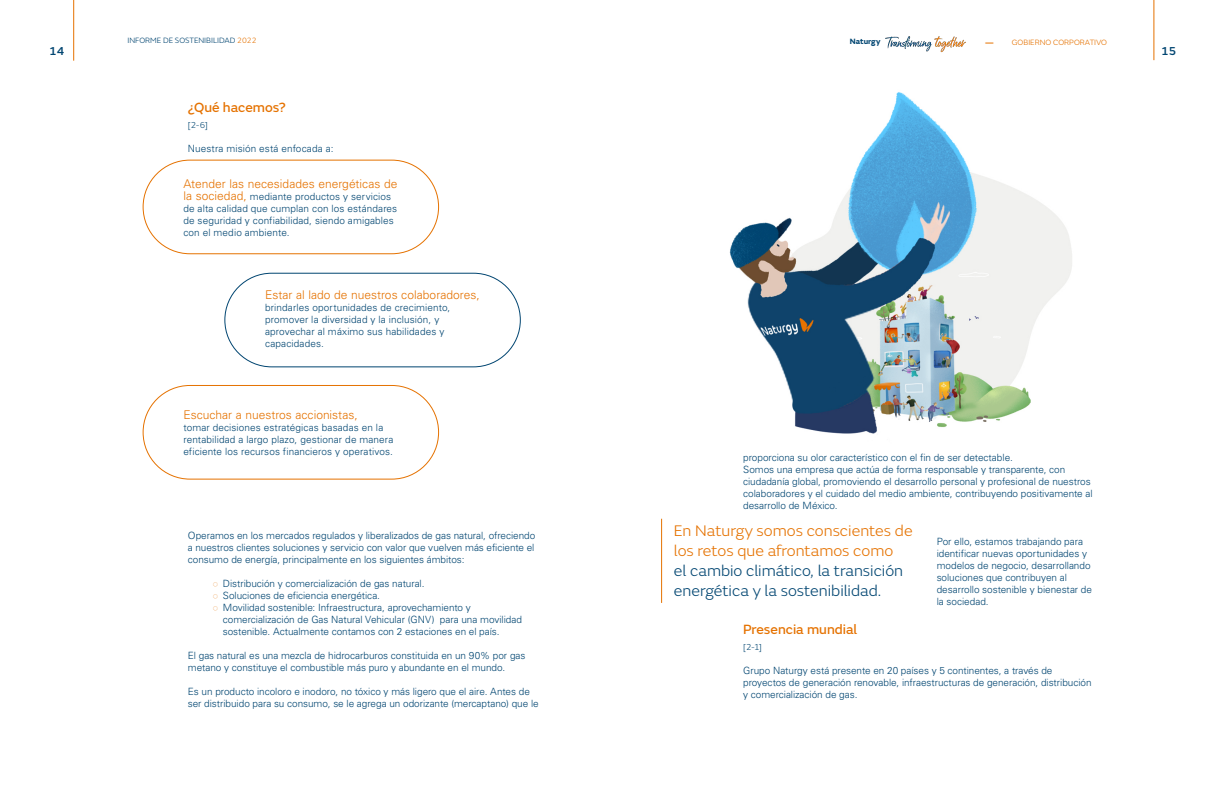
<style>
.page{position:relative;width:1224px;height:792px;background:#fff}
.page>*{position:absolute;margin:0;border:0;box-sizing:border-box;transform-origin:0 0}
.t1{font:300 16px/20px "FS Emeric";color:#004571}
.t2{font:300 16px/20px "FS Emeric";color:#e57200}
.t3{font:14px "FS Emeric Core";color:#e57200}
.t4{font:300 12px "Univers";color:#e57200}
.t5{font:500 12px "FS Emeric";color:#004571}
.t6{font:300 10px/12px "Univers";letter-spacing:-.005em;color:#004571}
.t7{font:300 9px "FS Emeric";color:#004571}
.t8{font:300 8px "FS Emeric";color:#004571}
.t9{font:300 8px "FS Emeric";color:#e57200}
.t10{font:700 8px "FS Emeric";color:#004571}
.s1{color:#e57200}
.s2{font-weight:700}
.s3{font-size:12px;color:#e57200}
.s4{font-family:"Arial";font-weight:400;font-size:9px;color:#e57200}
</style>
<div class="page">
<hr style="left:73px;top:0;width:1px;height:61px;background:#e57200">
<hr style="left:1153px;top:0;width:1px;height:60px;background:#e57200">
<img style="left:729px;top:92px;width:343px;height:342px">
<div style="left:143px;top:160px;width:296px;height:94px;border:1px solid #e57200;border-radius:47px"></div>
<div style="left:225px;top:273px;width:296px;height:94px;border:1px solid #004571;border-radius:47px"></div>
<div style="left:143px;top:385px;width:296px;height:94px;border:1px solid #e57200;border-radius:47px"></div>
<hr style="left:661px;top:519px;width:1px;height:84px;background:#e57200">
<img style="left:885px;top:36px;width:81px;height:17px">
<p class="t8" style="left:128px;top:35px;width:131px">INFORME DE SOSTENIBILIDAD <span class="s1">2022</span></p>
<p class="t10" style="left:850px;top:35px;width:32px">Naturgy</p>
<p class="t9" style="left:985px;top:37px;width:124px"><span class="s2">—</span> GOBIERNO CORPORATIVO</p>
<p class="t5" style="left:49px;top:42px;width:17px">14</p>
<p class="t5" style="left:1161px;top:42px;width:17px">15</p>
<h2 class="t3" style="left:188px;top:97px;width:100px">¿Qué hacemos?</h2>
<p class="t7" style="left:188px;top:119px;width:22px">[2-6]</p>
<p class="t6" style="left:188px;top:143px;width:147px">Nuestra misión está enfocada a:</p>
<p class="t4" style="left:183px;top:176px;width:216px">Atender las necesidades energéticas de</p>
<p class="t6" style="left:183px;top:190px;width:215px"><span class="s3">la sociedad,</span> mediante productos y servicios de alta calidad que cumplan con los estándares de seguridad y confiabilidad, siendo amigables con el medio ambiente.</p>
<p class="t4" style="left:265px;top:288px;width:216px">Estar al lado de nuestros colaboradores,</p>
<p class="t6" style="left:265px;top:302px;width:187px">brindarles oportunidades de crecimiento, promover la diversidad y la inclusión, y aprovechar al máximo sus habilidades y capacidades.</p>
<p class="t4" style="left:183px;top:407px;width:176px">Escuchar a nuestros accionistas,</p>
<p class="t6" style="left:183px;top:421px;width:211px">tomar decisiones estratégicas basadas en la rentabilidad a largo plazo, gestionar de manera eficiente los recursos financieros y operativos.</p>
<p class="t6" style="left:188px;top:529px;width:349px;text-align:justify">Operamos en los mercados regulados y liberalizados de gas natural, ofreciendo a nuestros clientes soluciones y servicio con valor que vuelven más eficiente el consumo de energía, principalmente en los siguientes ámbitos:</p>
<p class="t6" style="left:213px;top:577px;width:213px"><span class="s4">◌</span> Distribución y comercialización de gas natural.</p>
<p class="t6" style="left:213px;top:589px;width:169px"><span class="s4">◌</span> Soluciones de eficiencia energética.</p>
<p class="t6" style="left:213px;top:601px;width:259px"><span class="s4">◌</span> Movilidad sostenible: Infraestructura, aprovechamiento y</p>
<p class="t6" style="left:223px;top:613px;width:301px">comercialización de Gas Natural Vehicular (GNV) para una movilidad</p>
<p class="t6" style="left:223px;top:625px;width:278px">sostenible. Actualmente contamos con 2 estaciones en el país.</p>
<p class="t6" style="left:188px;top:649px;width:339px">El gas natural es una mezcla de hidrocarburos constituida en un 90% por gas metano y constituye el combustible más puro y abundante en el mundo.</p>
<p class="t6" style="left:188px;top:685px;width:352px">Es un producto incoloro e inodoro, no tóxico y más ligero que el aire. Antes de ser distribuido para su consumo, se le agrega un odorizante (mercaptano) que le</p>
<p class="t6" style="left:743px;top:452px;width:351px">proporciona su olor característico con el fin de ser detectable.<br>Somos una empresa que actúa de forma responsable y transparente, con ciudadanía global, promoviendo el desarrollo personal y profesional de nuestros colaboradores y el cuidado del medio ambiente, contribuyendo positivamente al desarrollo de México.</p>
<p class="t6" style="left:937px;top:536px;width:157px">Por ello, estamos trabajando para identificar nuevas oportunidades y modelos de negocio, desarrollando soluciones que contribuyen al desarrollo sostenible y bienestar de la sociedad.</p>
<h2 class="t3" style="left:743px;top:619px;width:116px">Presencia mundial</h2>
<p class="t7" style="left:743px;top:641px;width:20px">[2-1]</p>
<p class="t6" style="left:743px;top:664px;width:350px">Grupo Naturgy está presente en 20 países y 5 continentes, a través de proyectos de generación renovable, infraestructuras de generación, distribución y comercialización de gas.</p>
<h1 class="t2" style="left:674px;top:520px;width:240px">En Naturgy somos conscientes de los retos que afrontamos como</h1>
<h1 class="t1" style="left:674px;top:560px;width:231px">el cambio climático, la transición energética y la sostenibilidad.</h1>
</div>
